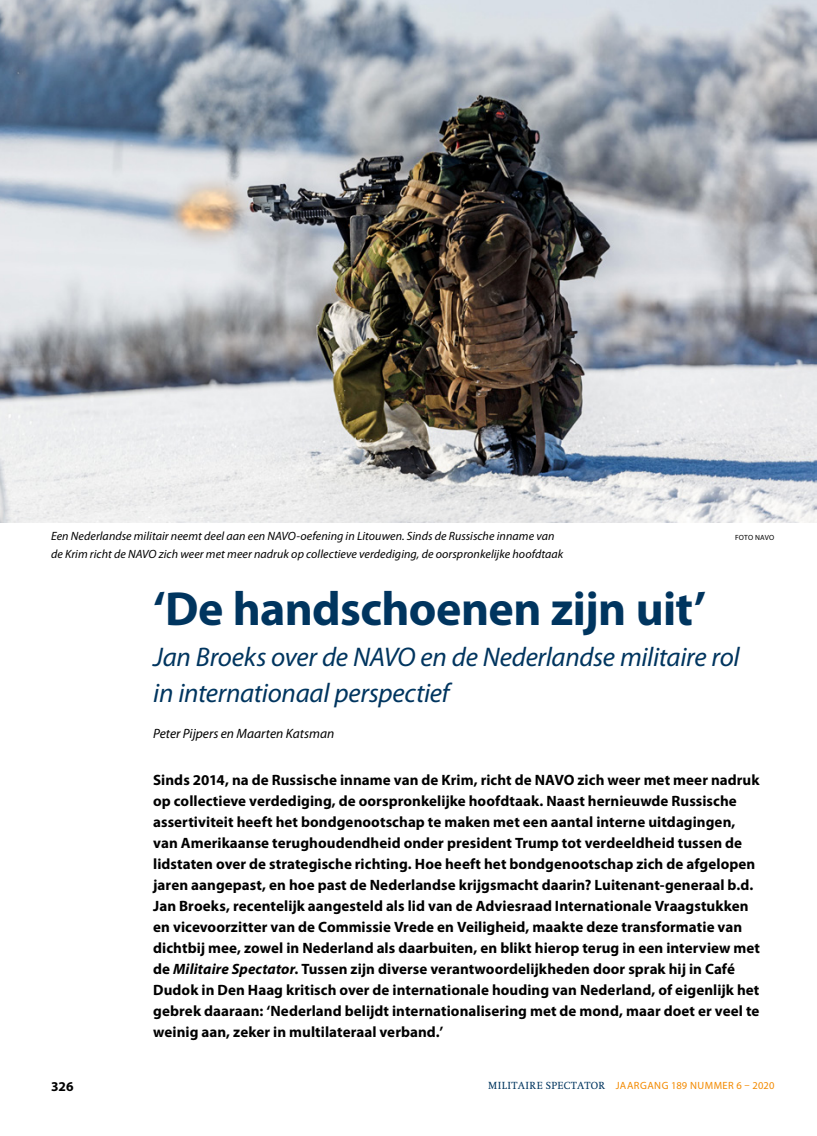
<style>
.page{position:relative;width:817px;height:1136px;background:#fff}
.page>*{position:absolute;margin:0;border:0;box-sizing:border-box;transform-origin:0 0}
.t1{font:700 48px "Myriad Pro";letter-spacing:-.015em;color:#00355f}
.t2{font:italic 27px/36px "Myriad Pro";letter-spacing:-.01em;color:#00355f}
.t3{font:700 15px/21px "Myriad Pro";letter-spacing:.005em;color:#000}
.t4{font:italic 13.5px "Myriad Pro";color:#000}
.t5{font:700 13.5px "Myriad Pro";color:#000}
.t6{font:italic 12px "Myriad Pro";letter-spacing:.005em;color:#000}
.t7{font:10.5px "Myriad Pro";letter-spacing:.045em;color:#f38a00}
.t8{font:7.5px "Myriad Pro";letter-spacing:.025em;color:#000}
.s1{font-style:italic}
.s2{font-family:"Swift LT Std";color:#00355f}
</style>
<div class="page">
<img style="left:0;top:0;width:816px;height:522px">
<p class="t6" style="left:51px;top:529px;width:505px">Een Nederlandse militair neemt deel aan een NAVO-oefening in Litouwen. Sinds de Russische inname van</p>
<p class="t8" style="left:734px;top:533px;width:41px">FOTO NAVO</p>
<p class="t6" style="left:51px;top:547px;width:513px">de Krim richt de NAVO zich weer met meer nadruk op collectieve verdediging, de oorspronkelijke hoofdtaak</p>
<h1 class="t1" style="left:153px;top:577px;width:554px">‘De handschoenen zijn uit’</h1>
<h2 class="t2" style="left:153px;top:639px;width:588px">Jan Broeks over de NAVO en de Nederlandse militaire rol in internationaal perspectief</h2>
<p class="t4" style="left:153px;top:725px;width:183px">Peter Pijpers en Maarten Katsman</p>
<p class="t3" style="left:153px;top:768px;width:608px">Sinds 2014, na de Russische inname van de Krim, richt de NAVO zich weer met meer nadruk op collectieve verdediging, de oorspronkelijke hoofdtaak. Naast hernieuwde Russische assertiviteit heeft het bondgenootschap te maken met een aantal interne uitdagingen, van Amerikaanse terughoudendheid onder president Trump tot verdeeldheid tussen de lidstaten over de strategische richting. Hoe heeft het bondgenootschap zich de afgelopen jaren aangepast, en hoe past de Nederlandse krijgsmacht daarin? Luitenant-generaal b.d.<br>Jan Broeks, recentelijk aangesteld als lid van de Adviesraad Internationale Vraagstukken en vicevoorzitter van de Commissie Vrede en Veiligheid, maakte deze transformatie van dichtbij mee, zowel in Nederland als daarbuiten, en blikt hierop terug in een interview met de <span class="s1">Militaire Spectator</span>. Tussen zijn diverse verantwoordelijkheden door sprak hij in Café Dudok in Den Haag kritisch over de internationale houding van Nederland, of eigenlijk het gebrek daaraan: ‘Nederland belijdt internationalisering met de mond, maar doet er veel te weinig aan, zeker in multilateraal verband.’</p>
<p class="t5" style="left:51px;top:1077px;width:24px">326</p>
<p class="t7" style="left:488px;top:1078px;width:287px"><span class="s2">MILITAIRE SPECTATOR</span> JAARGANG 189 NUMMER 6 – 2020</p>
</div>
